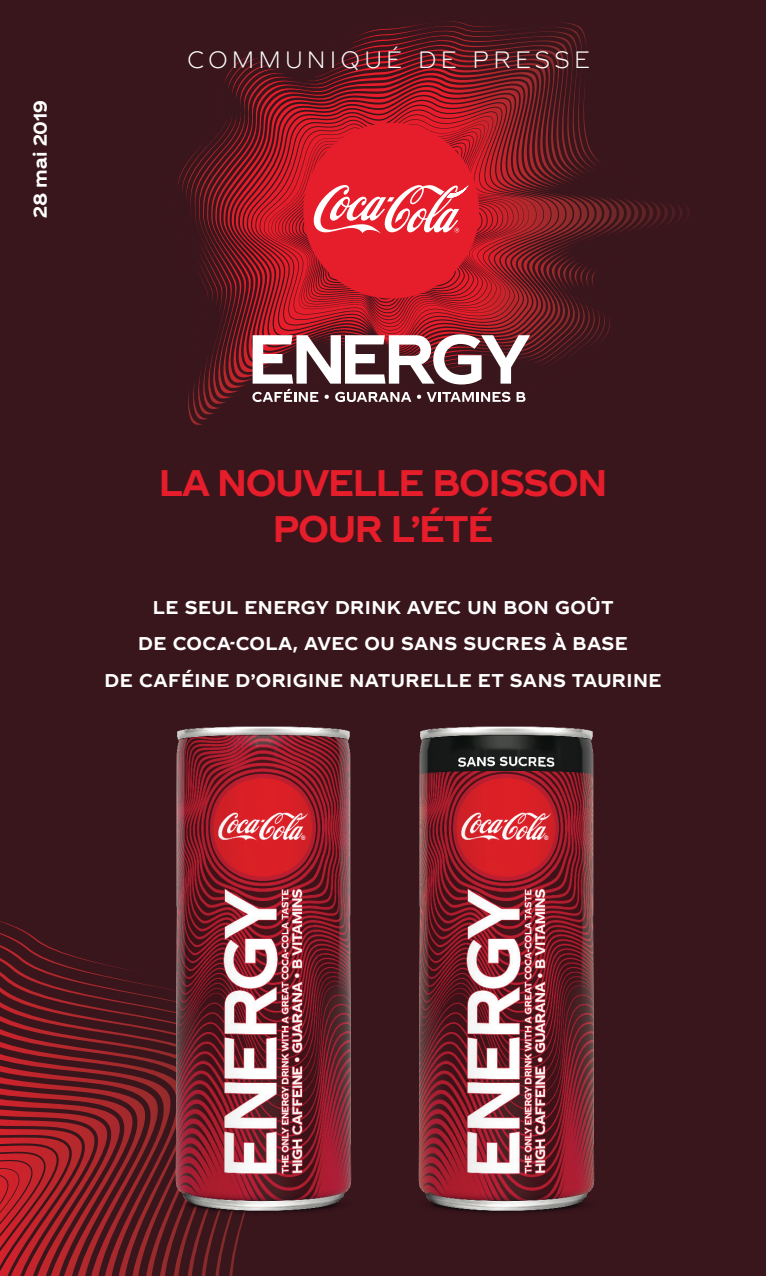
<style>
.page{position:relative;width:766px;height:1276px;background:#fff}
.page>*{position:absolute;margin:0;border:0;box-sizing:border-box;transform-origin:0 0}
.t1{font:36px "TCCC Unity Headline Bold";letter-spacing:-.04em;color:#e61d2a}
.t2{font:22.5px "TCCC Unity Headline Light";letter-spacing:.21em;color:#fff}
.t3{font:18px "TCCC Unity Headline Bold";letter-spacing:.025em;color:#fff}
.t4{font:18px "TCCC Unity Headline Bold";letter-spacing:-.005em;color:#fff}
</style>
<div class="page">
<div style="left:0;top:0;width:765px;height:1276px;background:#39151c"></div>
<svg style="left:178px;top:21px;width:512px;height:404px"></svg>
<svg style="left:0;top:921px;width:237px;height:355px"></svg>
<svg style="left:303px;top:123px;width:176px;height:175px;background:#df303c"></svg>
<svg style="left:252px;top:334px;width:278px;height:68px"></svg>
<img style="left:418px;top:726px;width:177px;height:487px">
<img style="left:106px;top:726px;width:246px;height:518px">
<p class="t4" style="left:24px;top:218px;width:120px;rotate:-90deg">28 mai 2019</p>
<p class="t2" style="left:187px;top:40px;width:403px">COMMUNIQUÉ DE PRESSE</p>
<p class="t1" style="left:159px;top:451px;width:450px">LA NOUVELLE BOISSON</p>
<p class="t1" style="left:272px;top:497px;width:222px">POUR L’ÉTÉ</p>
<p class="t3" style="left:153px;top:592px;width:462px">LE SEUL ENERGY DRINK AVEC UN BON GOÛT</p>
<p class="t3" style="left:138px;top:628px;width:491px">DE COCA-COLA, AVEC OU SANS SUCRES À BASE</p>
<p class="t3" style="left:105px;top:664px;width:558px">DE CAFÉINE D’ORIGINE NATURELLE ET SANS TAURINE</p>
</div>
